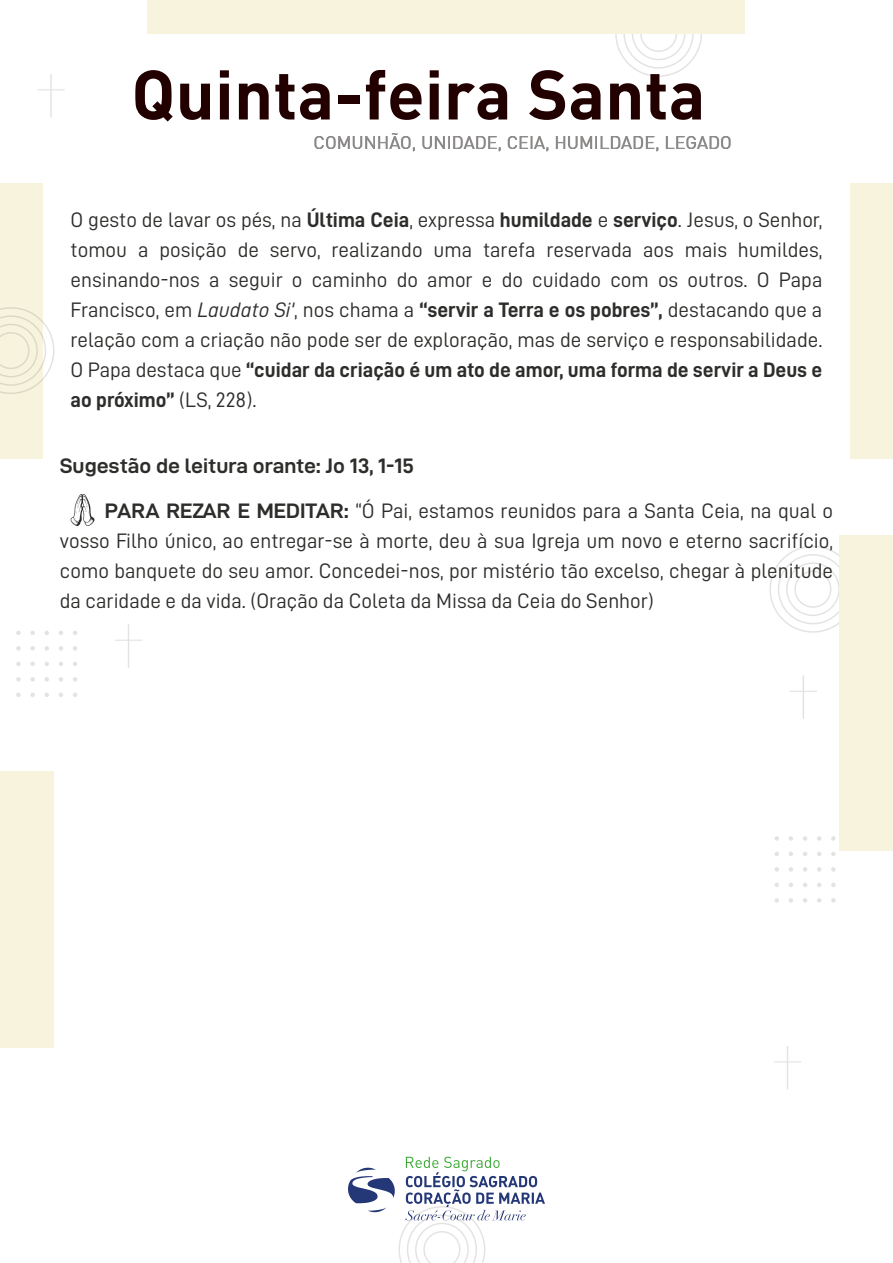
<style>
.page{position:relative;width:893px;height:1263px;background:#fff}
.page>*{position:absolute;margin:0;border:0;box-sizing:border-box;transform-origin:0 0}
.t1{font:21px/30px "D DIN";color:#2d2d2b;text-align:justify}
.t2{font:21px/30px "D DIN Bold";color:#2d2d2b}
.t3{font:21px "D DIN Exp Bold";color:#2d2d2b}
.t4{font:18px "DIN";color:#4d4440}
.s1{font-family:"D DIN Bold"}
.s2{font-family:"D DIN Italic"}
.s3{font-family:"D DIN"}
.s4{font-family:"D DIN Exp Bold"}
</style>
<div class="page">
<hr style="left:787px;top:1046px;width:1px;height:43px;background:#4d4440">
<svg style="left:774px;top:1061px;width:27px;height:1px"></svg>
<hr style="left:50px;top:74px;width:2px;height:43px;background:#4d4440">
<svg style="left:37px;top:89px;width:28px;height:1px"></svg>
<hr style="left:128px;top:624px;width:1px;height:44px;background:#4d4440">
<svg style="left:115px;top:640px;width:27px;height:1px"></svg>
<hr style="left:803px;top:675px;width:1px;height:44px;background:#4d4440">
<svg style="left:790px;top:691px;width:27px;height:1px"></svg>
<svg style="left:774px;top:836px;width:5px;height:5px"></svg>
<svg style="left:789px;top:836px;width:4px;height:5px"></svg>
<svg style="left:803px;top:836px;width:4px;height:5px"></svg>
<svg style="left:817px;top:836px;width:4px;height:5px"></svg>
<svg style="left:831px;top:836px;width:5px;height:5px"></svg>
<svg style="left:774px;top:852px;width:5px;height:4px"></svg>
<svg style="left:789px;top:852px;width:4px;height:4px"></svg>
<svg style="left:803px;top:852px;width:4px;height:4px"></svg>
<svg style="left:817px;top:852px;width:4px;height:4px"></svg>
<svg style="left:831px;top:852px;width:5px;height:4px"></svg>
<svg style="left:774px;top:867px;width:5px;height:5px"></svg>
<svg style="left:789px;top:867px;width:4px;height:5px"></svg>
<svg style="left:803px;top:867px;width:4px;height:5px"></svg>
<svg style="left:817px;top:867px;width:4px;height:5px"></svg>
<svg style="left:831px;top:867px;width:5px;height:5px"></svg>
<svg style="left:774px;top:883px;width:5px;height:4px"></svg>
<svg style="left:789px;top:883px;width:4px;height:4px"></svg>
<svg style="left:803px;top:883px;width:4px;height:4px"></svg>
<svg style="left:817px;top:883px;width:4px;height:4px"></svg>
<svg style="left:831px;top:883px;width:5px;height:4px"></svg>
<svg style="left:774px;top:898px;width:5px;height:5px"></svg>
<svg style="left:789px;top:898px;width:4px;height:5px"></svg>
<svg style="left:803px;top:898px;width:4px;height:5px"></svg>
<svg style="left:817px;top:898px;width:4px;height:5px"></svg>
<svg style="left:831px;top:898px;width:5px;height:5px"></svg>
<svg style="left:16px;top:631px;width:5px;height:4px"></svg>
<svg style="left:30px;top:631px;width:5px;height:4px"></svg>
<svg style="left:45px;top:631px;width:4px;height:4px"></svg>
<svg style="left:59px;top:631px;width:4px;height:4px"></svg>
<svg style="left:73px;top:631px;width:4px;height:4px"></svg>
<svg style="left:16px;top:646px;width:5px;height:5px"></svg>
<svg style="left:30px;top:646px;width:5px;height:5px"></svg>
<svg style="left:45px;top:646px;width:4px;height:5px"></svg>
<svg style="left:59px;top:646px;width:4px;height:5px"></svg>
<svg style="left:73px;top:646px;width:4px;height:5px"></svg>
<svg style="left:16px;top:662px;width:5px;height:4px"></svg>
<svg style="left:30px;top:662px;width:5px;height:4px"></svg>
<svg style="left:45px;top:662px;width:4px;height:4px"></svg>
<svg style="left:59px;top:662px;width:4px;height:4px"></svg>
<svg style="left:73px;top:662px;width:4px;height:4px"></svg>
<svg style="left:16px;top:677px;width:5px;height:5px"></svg>
<svg style="left:30px;top:677px;width:5px;height:5px"></svg>
<svg style="left:45px;top:677px;width:4px;height:5px"></svg>
<svg style="left:59px;top:677px;width:4px;height:5px"></svg>
<svg style="left:73px;top:677px;width:4px;height:5px"></svg>
<svg style="left:16px;top:692px;width:5px;height:5px"></svg>
<svg style="left:30px;top:692px;width:5px;height:5px"></svg>
<svg style="left:45px;top:692px;width:4px;height:5px"></svg>
<svg style="left:59px;top:693px;width:4px;height:4px"></svg>
<svg style="left:73px;top:692px;width:4px;height:5px"></svg>
<svg style="left:769px;top:546px;width:71px;height:87px"></svg>
<div style="left:0;top:183px;width:43px;height:276px;background:#f7f3dd"></div>
<div style="left:850px;top:183px;width:43px;height:276px;background:#f7f3dd"></div>
<div style="left:148px;top:0;width:597px;height:33px;background:#f7f3dd"></div>
<div style="left:840px;top:535px;width:53px;height:315px;background:#f7f3dd"></div>
<div style="left:0;top:771px;width:53px;height:277px;background:#f7f3dd"></div>
<svg style="left:0;top:307px;width:54px;height:87px"></svg>
<svg style="left:135px;top:70px;width:38px;height:52px"></svg>
<svg style="left:180px;top:84px;width:30px;height:36px"></svg>
<svg style="left:220px;top:70px;width:9px;height:49px"></svg>
<svg style="left:239px;top:83px;width:30px;height:36px"></svg>
<svg style="left:275px;top:74px;width:19px;height:45px"></svg>
<svg style="left:300px;top:83px;width:30px;height:37px"></svg>
<div style="left:338px;top:96px;width:21px;height:8px;background:#230000"></div>
<svg style="left:366px;top:70px;width:55px;height:50px"></svg>
<svg style="left:430px;top:70px;width:9px;height:49px"></svg>
<svg style="left:449px;top:83px;width:58px;height:37px"></svg>
<svg style="left:529px;top:70px;width:36px;height:50px"></svg>
<svg style="left:571px;top:83px;width:29px;height:37px"></svg>
<svg style="left:610px;top:33px;width:92px;height:87px"></svg>
<svg style="left:70px;top:494px;width:25px;height:32px"></svg>
<svg style="left:348px;top:1157px;width:197px;height:106px"></svg>
<p class="t4" style="left:314px;top:131px;width:420px">COMUNHÃO, UNIDADE, CEIA, HUMILDADE, LEGADO</p>
<p class="t1" style="left:71px;top:205px;width:753px">O gesto de lavar os pés, na <span class="s1">Última Ceia</span>, expressa <span class="s1">humildade</span> e <span class="s1">serviço</span>. Jesus, o Senhor, tomou a posição de servo, realizando uma tarefa reservada aos mais humildes, ensinando-nos a seguir o caminho do amor e do cuidado com os outros. O Papa Francisco, em <span class="s2">Laudato Si'</span>, nos chama a <span class="s1">“servir a Terra e os pobres”,</span> destacando que a relação com a criação não pode ser de exploração, mas de serviço e responsabilidade.</p>
<p class="t2" style="left:71px;top:354px;width:753px"><span class="s3">O Papa destaca que</span> “cuidar da criação é um ato de amor, uma forma de servir a Deus e ao próximo” <span class="s3">(LS, 228).</span></p>
<p class="t3" style="left:60px;top:454px;width:356px">Sugestão de leitura orante: Jo 13, 1-15</p>
<p class="t1" style="left:60px;top:495px;width:775px;text-indent:45px"><span class="s4">PARA REZAR E MEDITAR:</span> “Ó Pai, estamos reunidos para a Santa Ceia, na qual o vosso Filho único, ao entregar-se à morte, deu à sua Igreja um novo e eterno sacrifício, como banquete do seu amor. Concedei-nos, por mistério tão excelso, chegar à plenitude da caridade e da vida. (Oração da Coleta da Missa da Ceia do Senhor)</p>
</div>
